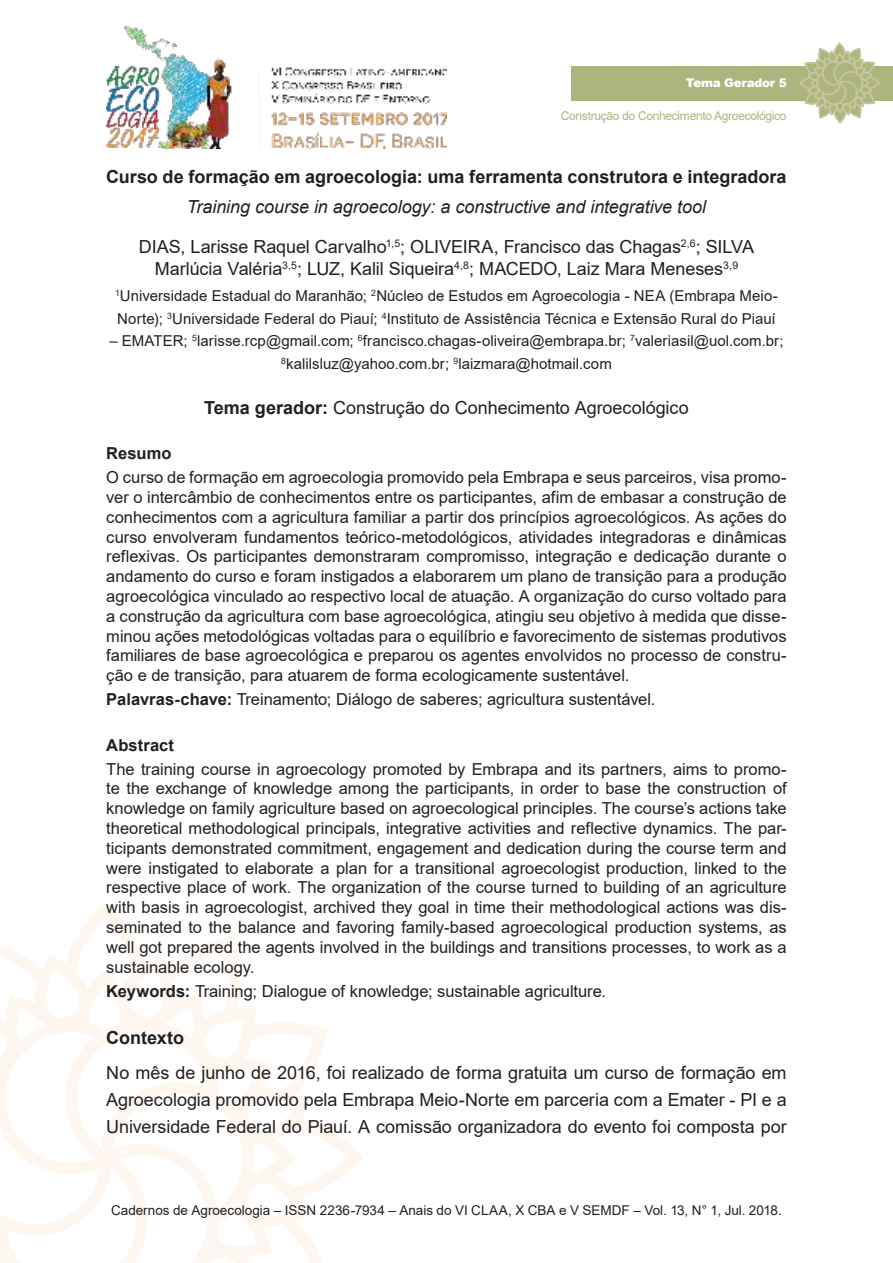
<style>
.page{position:relative;width:893px;height:1263px;background:#fff}
.page>*{position:absolute;margin:0;border:0;box-sizing:border-box;transform-origin:0 0}
.t1{font:18px/27px "Arial";letter-spacing:-.005em;color:#221f1f;text-align:center}
.t2{font:700 18px "Arial";color:#221f1f}
.t3{font:16.5px/19.8px "Arial";color:#221f1f;text-align:justify}
.t4{font:700 16.5px "Arial";letter-spacing:.005em;color:#221f1f}
.t5{font:15px/22.5px "Arial";color:#221f1f}
.t6{font:13.5px "Arial";color:#221f1f}
.t7{font:12px "Arial";letter-spacing:-.025em;color:#aeb47e}
.t8{font:900 12px "Arial";letter-spacing:-.025em;color:#fff}
.s1{font-style:italic}
.s2{font-weight:700}
</style>
<div class="page">
<img style="left:106px;top:25px;width:340px;height:124px">
<svg style="left:0;top:910px;width:363px;height:353px"></svg>
<div style="left:571px;top:66px;width:322px;height:34px;background:#aeb47e"></div>
<svg style="left:798px;top:43px;width:83px;height:81px"></svg>
<p class="t8" style="left:686px;top:76px;width:102px">Tema Gerador 5</p>
<p class="t7" style="left:561px;top:112px;width:227px">Construção do Conhecimento Agroecológico</p>
<p class="t2" style="left:106px;top:170px;width:682px">Curso de formação em agroecologia: uma ferramenta construtora e integradora</p>
<p class="t1" style="left:139px;top:189px;width:617px;line-height:39.6px"><span class="s1">Training course in agroecology: a constructive and integrative tool<br></span>DIAS, Larisse Raquel Carvalho<sup>1,5</sup>; OLIVEIRA, Francisco das Chagas<sup>2,6</sup>; SILVA</p>
<p class="t1" style="left:155px;top:256px;width:585px">Marlúcia Valéria<sup>3,5</sup>; LUZ, Kalil Siqueira<sup>4,8</sup>; MACEDO, Laiz Mara Meneses<sup>3,9</sup></p>
<p class="t5" style="left:115px;top:286px;width:664px"><sup>1</sup>Universidade Estadual do Maranhão; <sup>2</sup>Núcleo de Estudos em Agroecologia - NEA (Embrapa Meio-<br>Norte); <sup>3</sup>Universidade Federal do Piauí; <sup>4</sup>Instituto de Assistência Técnica e Extensão Rural do Piauí</p>
<p class="t5" style="left:109px;top:331px;width:676px;text-align:center">– EMATER; <sup>5</sup>larisse.rcp@gmail.com; <sup>6</sup>francisco.chagas-oliveira@embrapa.br; <sup>7</sup>valeriasil@uol.com.br;<br><sup>8</sup>kalilsluz@yahoo.com.br; <sup>9</sup>laizmara@hotmail.com</p>
<p class="t1" style="left:204px;top:396px;width:486px"><span class="s2">Tema gerador:</span> Construção do Conhecimento Agroecológico</p>
<p class="t4" style="left:106px;top:447px;width:67px">Resumo</p>
<p class="t3" style="left:106px;top:469px;width:682px">O curso de formação em agroecologia promovido pela Embrapa e seus parceiros, visa promo&shy;ver o intercâmbio de conhecimentos entre os participantes, afim de embasar a construção de conhecimentos com a agricultura familiar a partir dos princípios agroecológicos. As ações do curso envolveram fundamentos teórico-metodológicos, atividades integradoras e dinâmicas reflexivas. Os participantes demonstraram compromisso, integração e dedicação durante o andamento do curso e foram instigados a elaborarem um plano de transição para a produção agroecológica vinculado ao respectivo local de atuação. A organização do curso voltado para a construção da agricultura com base agroecológica, atingiu seu objetivo à medida que disse&shy;minou ações metodológicas voltadas para o equilíbrio e favorecimento de sistemas produtivos familiares de base agroecológica e preparou os agentes envolvidos no processo de constru&shy;ção e de transição, para atuarem de forma ecologicamente sustentável.</p>
<p class="t3" style="left:106px;top:691px;width:551px"><span class="s2">Palavras-chave:</span> Treinamento; Diálogo de saberes; agricultura sustentável.</p>
<p class="t4" style="left:106px;top:738px;width:69px">Abstract</p>
<p class="t3" style="left:106px;top:760px;width:682px">The training course in agroecology promoted by Embrapa and its partners, aims to promo&shy;te the exchange of knowledge among the participants, in order to base the construction of knowledge on family agriculture based on agroecological principles. The course’s actions take theoretical methodological principals, integrative activities and reflective dynamics. The par&shy;ticipants demonstrated commitment, engagement and dedication during the course term and were instigated to elaborate a plan for a transitional agroecologist production, linked to the respective place of work. The organization of the course turned to building of an agriculture with basis in agroecologist, archived they goal in time their methodological actions was dis&shy;seminated to the balance and favoring family-based agroecological production systems, as well got prepared the agents involved in the buildings and transitions processes, to work as a sustainable ecology.</p>
<p class="t3" style="left:106px;top:982px;width:501px"><span class="s2">Keywords:</span> Training; Dialogue of knowledge; sustainable agriculture.</p>
<p class="t2" style="left:106px;top:1031px;width:79px">Contexto</p>
<p class="t1" style="left:106px;top:1061px;width:682px;text-align:justify">No mês de junho de 2016, foi realizado de forma gratuita um curso de formação em Agroecologia promovido pela Embrapa Meio-Norte em parceria com a Emater - PI e a Universidade Federal do Piauí. A comissão organizadora do evento foi composta por</p>
<p class="t6" style="left:111px;top:1205px;width:672px">Cadernos de Agroecologia – ISSN 2236-7934 – Anais do VI CLAA, X CBA e V SEMDF – Vol. 13, N° 1, Jul. 2018.</p>
</div>
